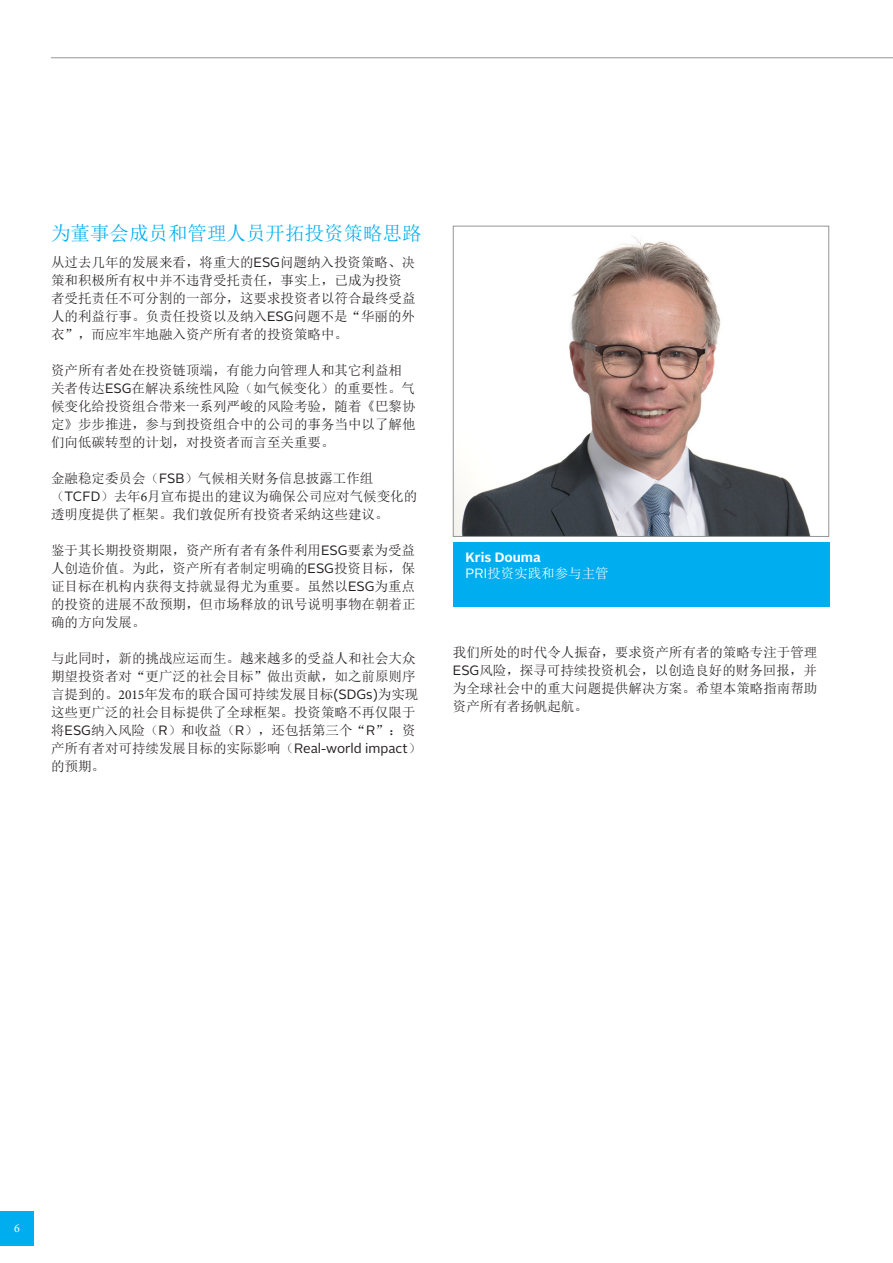
<style>
.page{position:relative;width:893px;height:1263px;background:#fff}
.page>*{position:absolute;margin:0;border:0;box-sizing:border-box;transform-origin:0 0}
._5_Paragraph_Subtitl{font:19.5px "Sim Sun";color:#00aeef}
._2_Body{font:13.5px/18px "Sim Sun";color:#231f20}
._3_Bold_Highlight{font:700 13.5px/16.2px "Alright Sans";color:#fff}
.t1{font:12px "Minion Pro";color:#fff}
.s1{font-family:"Alright Sans"}
.s2{font-family:"Minion Pro"}
.s3{font-weight:400}
.s4{font-family:"Sim Sun";font-weight:400}
</style>
<div class="page">
<hr style="left:51px;top:57px;width:842px;height:1px;background:#939598">
<div style="left:0;top:1212px;width:34px;height:34px;background:#00aeef"></div>
<img style="left:455px;top:236px;width:356px;height:299px">
<div style="left:453px;top:226px;width:376px;height:311px;border:1px solid #939598"></div>
<div style="left:453px;top:542px;width:376px;height:64px;background:#00aeef"></div>
<p class="_5_Paragraph_Subtitl" style="left:51px;top:224px;width:372px">为董事会成员和管理人员开拓投资策略思路</p>
<p class="_2_Body" style="left:51px;top:253px;width:366px">从过去几年的发展来看，将重大的<span class="s1">ESG</span>问题纳入投资策略、决策和积极所有权中并不违背受托责任，事实上，已成为投资者受托责任不可分割的一部分，这要求投资者以符合最终受益人的利益行事。负责任投资以及纳入<span class="s1">ESG</span>问题不是“华丽的外衣”，而应牢牢地融入资产所有者的投资策略中。</p>
<p class="_2_Body" style="left:51px;top:361px;width:366px">资产所有者处在投资链顶端，有能力向管理人和其它利益相关者传达<span class="s1">ESG</span>在解决系统性风险（如气候变化）的重要性。气候变化给投资组合带来一系列严峻的风险考验，随着《巴黎协定》步步推进，参与到投资组合中的公司的事务当中以了解他们向低碳转型的计划，对投资者而言至关重要。</p>
<p class="_2_Body" style="left:51px;top:469px;width:368px">金融稳定委员会（<span class="s1">FSB</span>）气候相关财务信息披露工作组（<span class="s1">TCFD</span>）去年<span class="s2">6</span>月宣布提出的建议为确保公司应对气候变化的透明度提供了框架。我们敦促所有投资者采纳这些建议。</p>
<p class="_2_Body" style="left:51px;top:541px;width:366px;text-align:justify">鉴于其长期投资期限，资产所有者有条件利用<span class="s1">ESG</span>要素为受益人创造价值。为此，资产所有者制定明确的<span class="s1">ESG</span>投资目标，保证目标在机构内获得支持就显得尤为重要。虽然以<span class="s1">ESG</span>为重点的投资的进展不敌预期，但市场释放的讯号说明事物在朝着正确的方向发展。</p>
<p class="_2_Body" style="left:51px;top:649px;width:372px">与此同时，新的挑战应运而生。越来越多的受益人和社会大众期望投资者对“更广泛的社会目标”做出贡献，如之前原则序言提到的。<span class="s2">2015</span>年发布的联合国可持续发展目标<span class="s1">(SDGs)</span>为实现这些更广泛的社会目标提供了全球框架。投资策略不再仅限于将<span class="s1">ESG</span>纳入风险（<span class="s1">R</span>）和收益（<span class="s1">R</span>），还包括第三个“<span class="s1">R</span>”：资产所有者对可持续发展目标的实际影响（<span class="s1">Real-world impact</span>）的预期。</p>
<p class="_3_Bold_Highlight" style="left:466px;top:549px;width:145px">Kris Douma<br><span class="s3">PRI</span><span class="s4">投资实践和参与主管</span></p>
<p class="_2_Body" style="left:453px;top:643px;width:366px;text-align:justify">我们所处的时代令人振奋，要求资产所有者的策略专注于管理<span class="s1">ESG</span>风险，探寻可持续投资机会，以创造良好的财务回报，并为全球社会中的重大问题提供解决方案。希望本策略指南帮助资产所有者扬帆起航。</p>
<p class="t1" style="left:14px;top:1220px;width:7px">6</p>
</div>
